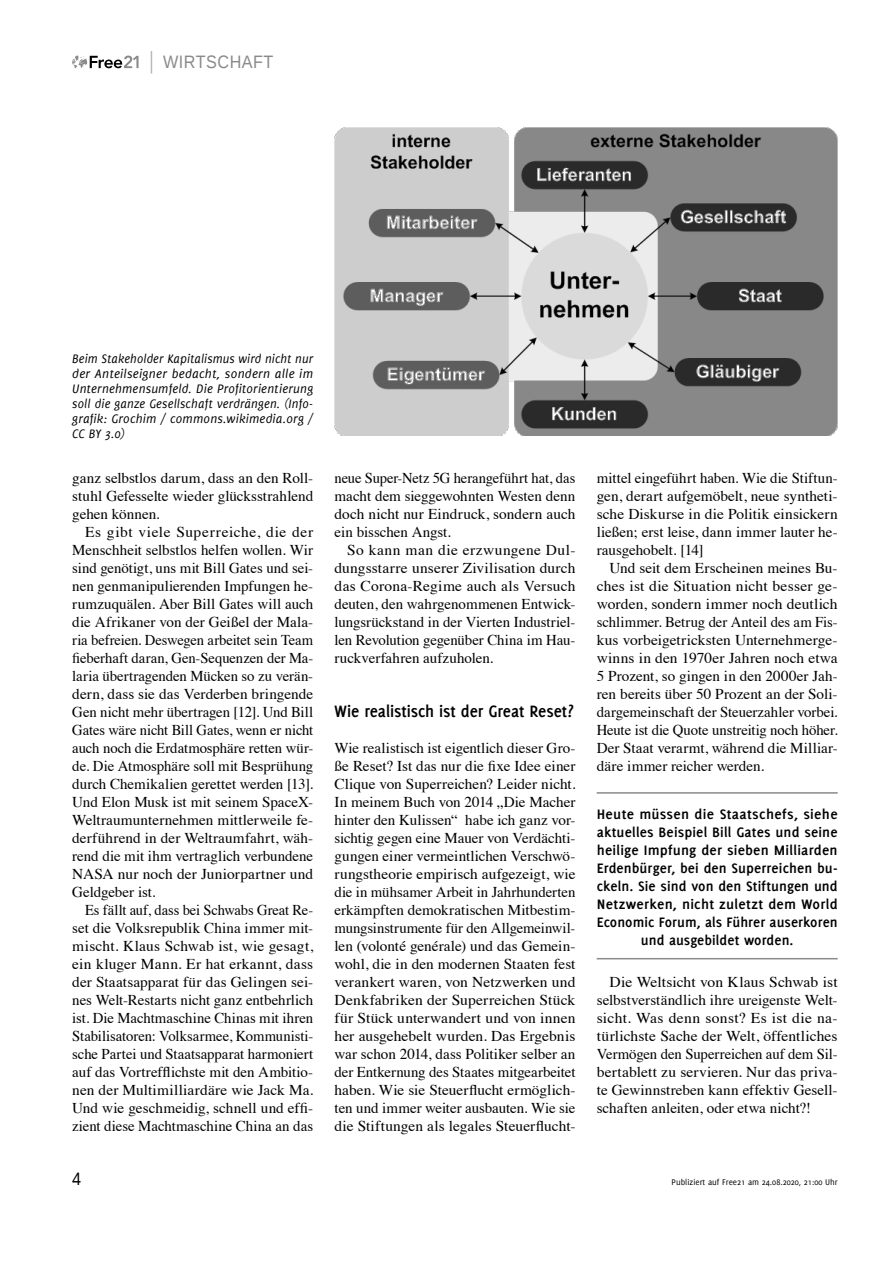
<style>
.page{position:relative;width:893px;height:1263px;background:#fff}
.page>*{position:absolute;margin:0;border:0;box-sizing:border-box;transform-origin:0 0}
.t1{font:700 18px "Delicious";letter-spacing:-.005em;color:#000}
.t2{font:18px "Liberation Sans";letter-spacing:.03em;color:#8a8a8a;scale:.9 1}
.t3{font:18px "Liberation Sans";color:#000;scale:.9 1}
.t4{font:15px/18px "Times";color:#000;text-align:justify}
.t5{font:15px/18px "Times";color:#000;text-align:justify;scale:1.04 1}
.t6{font:700 15px/18px "Delicious";letter-spacing:.01em;color:#000;text-align:center;scale:1.04 1}
.t7{font:italic 13.5px/15px "Delicious";letter-spacing:.015em;color:#000;text-align:justify;scale:.96 1}
.t8{font:9px "Delicious";color:#000}
</style>
<div class="page">
<svg style="left:72px;top:55px;width:67px;height:13px"></svg>
<svg style="left:151px;top:51px;width:1px;height:23px"></svg>
<hr style="left:597px;top:792px;width:241px;height:2px;background:#8a8a8a">
<hr style="left:597px;top:958px;width:241px;height:1px;background:#8a8a8a">
<img style="left:334px;top:128px;width:504px;height:308px">
<p class="t2" style="left:163px;top:52px;width:124px">WIRTSCHAFT</p>
<p class="t7" style="left:72px;top:351px;width:253px">Beim Stakeholder Kapitalismus wird nicht nur der Anteilseigner bedacht, sondern alle im Unternehmensumfeld. Die Profitorientierung soll die ganze Gesellschaft verdrängen. (Info&shy;grafik: Grochim / commons.wikimedia.org / CC BY 3.0)</p>
<p class="t4" style="left:72px;top:468px;width:242px">ganz selbstlos darum, dass an den Roll&shy;stuhl Gefesselte wieder glücksstrahlend gehen können.</p>
<p class="t4" style="left:72px;top:522px;width:242px;text-indent:13px">Es gibt viele Superreiche, die der Menschheit selbstlos helfen wollen. Wir sind genötigt, uns mit Bill Gates und sei&shy;nen genmanipulierenden Impfungen he&shy;rumzuquälen. Aber Bill Gates will auch die Afrikaner von der Geißel der Mala&shy;ria befreien. Deswegen arbeitet sein Team fieberhaft daran, Gen-Sequenzen der Ma&shy;laria übertragenden Mücken so zu verän&shy;dern, dass sie das Verderben bringende Gen nicht mehr übertragen [12]. Und Bill Gates wäre nicht Bill Gates, wenn er nicht auch noch die Erdatmosphäre retten wür&shy;de. Die Atmosphäre soll mit Besprühung durch Chemikalien gerettet werden [13].<br>Und Elon Musk ist mit seinem SpaceX-Weltraumunternehmen mittlerweile fe&shy;derführend in der Weltraumfahrt, wäh&shy;rend die mit ihm vertraglich verbundene NASA nur noch der Juniorpartner und Geldgeber ist.</p>
<p class="t4" style="left:72px;top:900px;width:242px;text-indent:13px">Es fällt auf, dass bei Schwabs Great Re&shy;set die Volksrepublik China immer mit&shy;mischt. Klaus Schwab ist, wie gesagt, ein kluger Mann. Er hat erkannt, dass der Staatsapparat für das Gelingen sei&shy;nes Welt-Restarts nicht ganz entbehrlich ist. Die Machtmaschine Chinas mit ihren Stabilisatoren: Volksarmee, Kommunisti&shy;sche Partei und Staatsapparat harmoniert auf das Vortrefflichste mit den Ambitio&shy;nen der Multimilliardäre wie Jack Ma.<br>Und wie geschmeidig, schnell und effi&shy;zient diese Machtmaschine China an das</p>
<p class="t4" style="left:334px;top:468px;width:242px">neue Super-Netz 5G herangeführt hat, das macht dem sieggewohnten Westen denn doch nicht nur Eindruck, sondern auch ein bisschen Angst.</p>
<p class="t4" style="left:334px;top:540px;width:242px;text-indent:13px">So kann man die erzwungene Dul&shy;dungsstarre unserer Zivilisation durch das Corona-Regime auch als Versuch deuten, den wahrgenommenen Entwick&shy;lungsrückstand in der Vierten Industriel&shy;len Revolution gegenüber China im Hau&shy;ruckverfahren aufzuholen.</p>
<p class="t1" style="left:334px;top:701px;width:241px">Wie realistisch ist der Great Reset?</p>
<p class="t4" style="left:334px;top:738px;width:242px">Wie realistisch ist eigentlich dieser Gro&shy;ße Reset? Ist das nur die fixe Idee einer Clique von Superreichen? Leider nicht.<br>In meinem Buch von 2014 „Die Macher hinter den Kulissen“ habe ich ganz vor&shy;sichtig gegen eine Mauer von Verdächti&shy;gungen einer vermeintlichen Verschwö&shy;rungstheorie empirisch aufgezeigt, wie die in mühsamer Arbeit in Jahrhunderten erkämpften demokratischen Mitbestim&shy;mungsinstrumente für den Allgemeinwil&shy;len (volonté genérale) und das Gemein&shy;wohl, die in den modernen Staaten fest verankert waren, von Netzwerken und Denkfabriken der Superreichen Stück für Stück unterwandert und von innen her ausgehebelt wurden. Das Ergebnis war schon 2014, dass Politiker selber an der Entkernung des Staates mitgearbeitet haben. Wie sie Steuerflucht ermöglich&shy;ten und immer weiter ausbauten. Wie sie die Stiftungen als legales Steuerflucht-</p>
<p class="t4" style="left:597px;top:468px;width:242px">mittel eingeführt haben. Wie die Stiftun&shy;gen, derart aufgemöbelt, neue syntheti&shy;sche Diskurse in die Politik einsickern ließen; erst leise, dann immer lauter he&shy;rausgehobelt. [14]</p>
<p class="t4" style="left:597px;top:558px;width:242px;text-indent:13px">Und seit dem Erscheinen meines Bu&shy;ches ist die Situation nicht besser ge&shy;worden, sondern immer noch deutlich schlimmer. Betrug der Anteil des am Fis&shy;kus vorbeigetricksten Unternehmerge&shy;winns in den 1970er Jahren noch etwa 5 Prozent, so gingen in den 2000er Jah&shy;ren bereits über 50 Prozent an der Soli&shy;dargemeinschaft der Steuerzahler vorbei.<br>Heute ist die Quote unstreitig noch höher.<br>Der Staat verarmt, während die Milliar&shy;däre immer reicher werden.</p>
<p class="t6" style="left:597px;top:805px;width:233px">Heute müssen die Staatschefs, siehe aktuelles Beispiel Bill Gates und seine heilige Impfung der sieben Milliarden Erdenbürger, bei den Superreichen bu&shy;ckeln. Sie sind von den Stiftungen und Netzwerken, nicht zuletzt dem World Economic Forum, als Führer auserkoren und ausgebildet worden.</p>
<p class="t5" style="left:597px;top:972px;width:233px;text-indent:13px">Die Weltsicht von Klaus Schwab ist selbstverständlich ihre ureigenste Welt&shy;sicht. Was denn sonst? Es ist die na&shy;türlichste Sache der Welt, öffentliches Vermögen den Superreichen auf dem Sil&shy;bertablett zu servieren. Nur das priva&shy;te Gewinnstreben kann effektiv Gesell&shy;schaften anleiten, oder etwa nicht?!</p>
<p class="t3" style="left:72px;top:1169px;width:12px">4</p>
<p class="t8" style="left:672px;top:1177px;width:168px">Publiziert auf Free21 am 24.08.2020, 21:00 Uhr</p>
</div>
